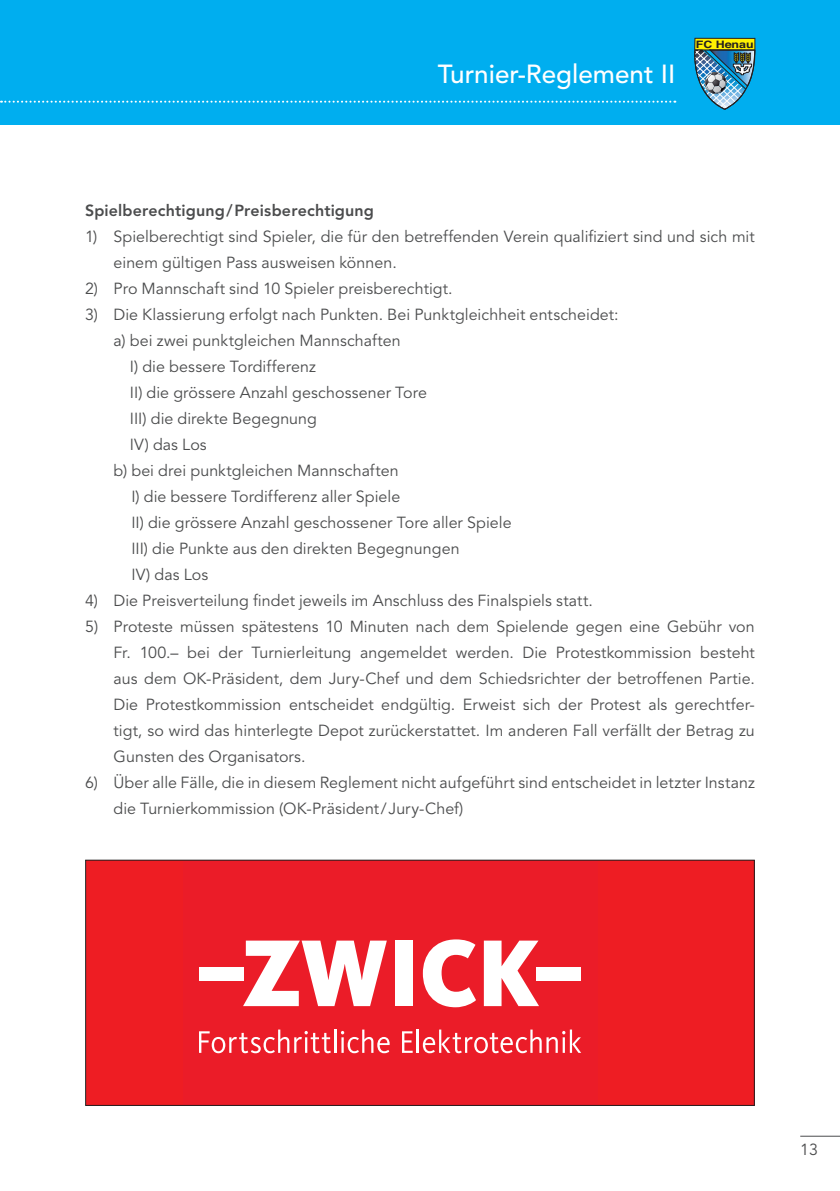
<style>
.page{position:relative;width:840px;height:1191px;background:#fff}
.page>*{position:absolute;margin:0;border:0;box-sizing:border-box;transform-origin:0 0}
.t1{font:500 26px "Avenir LT Std";color:#fff}
.t2{font:16px/26px "Avenir LT Std";letter-spacing:.005em;color:#4b4c4d}
.t3{font:800 16px "Avenir LT Std";letter-spacing:.01em;color:#4b4c4d}
.t4{font:700 10.2px "Helvetica";color:#231f20;scale:1.22 1}
</style>
<div class="page">
<div style="left:0;top:0;width:839px;height:125px;background:#00aeef"></div>
<img style="left:694px;top:38px;width:61px;height:72px">
<svg style="left:1px;top:101px;width:674px;height:2px"></svg>
<div style="left:86px;top:860px;width:668px;height:245px;background:#ee1d23"></div>
<div style="left:183px;top:860px;width:414px;height:244px;background:#eb1c28"></div>
<div style="left:199px;top:967px;width:45px;height:13px;background:#fff"></div>
<svg style="left:243px;top:940px;width:143px;height:66px"></svg>
<div style="left:395px;top:940px;width:18px;height:66px;background:#fff"></div>
<svg style="left:422px;top:939px;width:54px;height:68px"></svg>
<svg style="left:483px;top:940px;width:55px;height:66px"></svg>
<div style="left:536px;top:967px;width:44px;height:13px;background:#fff"></div>
<svg style="left:199px;top:1029px;width:132px;height:24px"></svg>
<hr style="left:334px;top:1029px;width:2px;height:23px;background:#fff">
<svg style="left:341px;top:1029px;width:48px;height:24px"></svg>
<svg style="left:402px;top:1031px;width:10px;height:21px"></svg>
<hr style="left:416px;top:1029px;width:2px;height:23px;background:#fff">
<svg style="left:422px;top:1029px;width:159px;height:24px"></svg>
<div style="left:85px;top:859px;width:669px;height:247px;border:1px solid #231f20"></div>
<hr style="left:799px;top:1135px;width:40px;height:1px;background:#4b4c4d">
<h1 class="t1" style="left:437px;top:59px;width:239px">Turnier-Reglement II</h1>
<p class="t4" style="left:695px;top:36px;width:49px">FC Henau</p>
<p class="t3" style="left:85px;top:201px;width:290px">Spielberechtigung/Preisberechtigung</p>
<p class="t2" style="left:113px;top:224px;width:642px;text-indent:-28px">1) Spielberechtigt sind Spieler, die für den betreffenden Verein qualifiziert sind und sich mit einem gültigen Pass ausweisen können.</p>
<p class="t2" style="left:85px;top:276px;width:369px">2) Pro Mannschaft sind 10 Spieler preisberechtigt.</p>
<p class="t2" style="left:85px;top:302px;width:535px">3) Die Klassierung erfolgt nach Punkten. Bei Punktgleichheit entscheidet:</p>
<p class="t2" style="left:113px;top:328px;width:289px">a) bei zwei punktgleichen Mannschaften</p>
<p class="t2" style="left:130px;top:354px;width:187px">I) die bessere Tordifferenz</p>
<p class="t2" style="left:130px;top:380px;width:298px">II) die grössere Anzahl geschossener Tore</p>
<p class="t2" style="left:130px;top:406px;width:188px">III) die direkte Begegnung</p>
<p class="t2" style="left:130px;top:432px;width:78px">IV) das Los</p>
<p class="t2" style="left:113px;top:458px;width:286px">b) bei drei punktgleichen Mannschaften</p>
<p class="t2" style="left:131px;top:484px;width:270px">I) die bessere Tordifferenz aller Spiele</p>
<p class="t2" style="left:131px;top:510px;width:381px">II) die grössere Anzahl geschossener Tore aller Spiele</p>
<p class="t2" style="left:131px;top:536px;width:329px">III) die Punkte aus den direkten Begegnungen</p>
<p class="t2" style="left:131px;top:562px;width:78px">IV) das Los</p>
<p class="t2" style="left:85px;top:588px;width:509px">4) Die Preisverteilung findet jeweils im Anschluss des Finalspiels statt.</p>
<p class="t2" style="left:113px;top:614px;width:642px;text-align:justify;text-indent:-28px">5) Proteste müssen spätestens 10 Minuten nach dem Spielende gegen eine Gebühr von Fr. 100.– bei der Turnierleitung angemeldet werden. Die Protestkommission besteht aus dem OK-Präsident, dem Jury-Chef und dem Schiedsrichter der betroffenen Partie.<br>Die Protestkommission entscheidet endgültig. Erweist sich der Protest als gerechtfer&shy;tigt, so wird das hinterlegte Depot zurückerstattet. Im anderen Fall verfällt der Betrag zu Gunsten des Organisators.</p>
<p class="t2" style="left:113px;top:770px;width:642px;text-indent:-28px">6) Über alle Fälle, die in diesem Reglement nicht aufgeführt sind entscheidet in letzter Instanz die Turnierkommission (OK-Präsident/Jury-Chef)</p>
<p class="t2" style="left:799px;top:1136px;width:19px">13</p>
</div>
